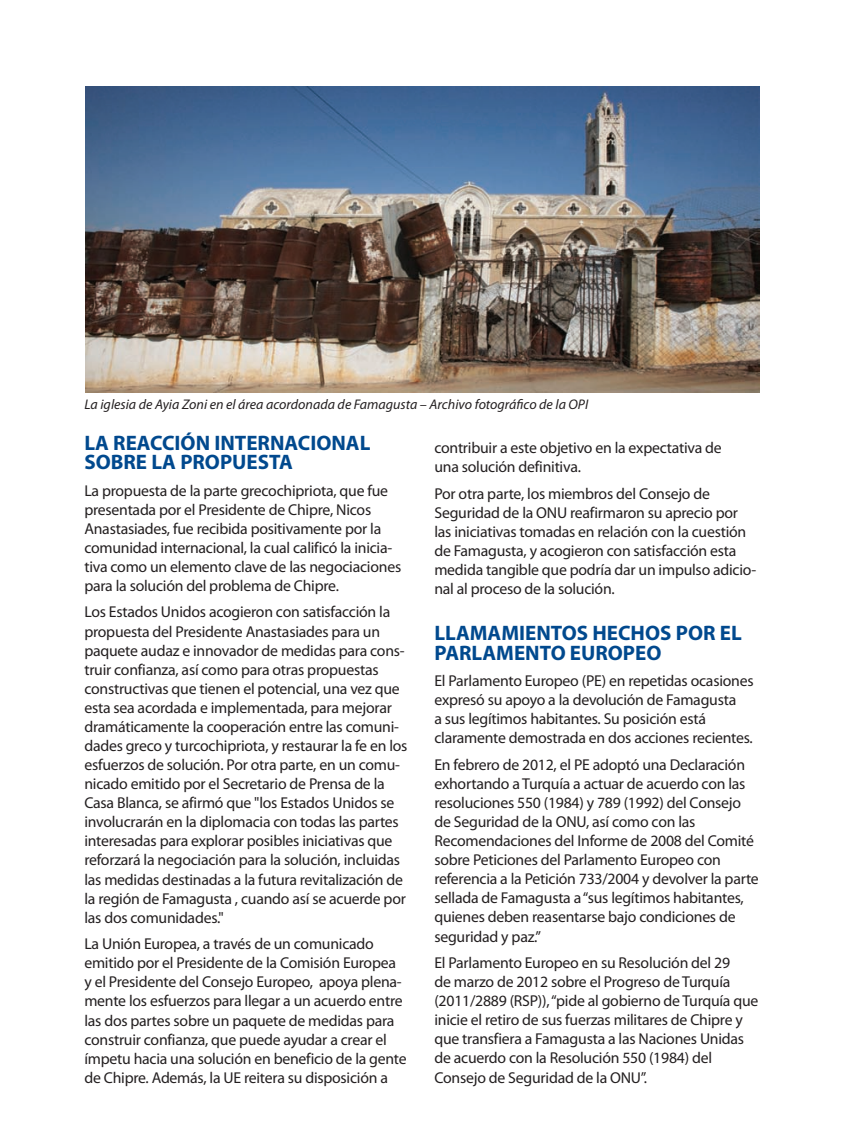
<style>
.page{position:relative;width:844px;height:1141px;background:#fff}
.page>*{position:absolute;margin:0;border:0;box-sizing:border-box;transform-origin:0 0}
.t1{font:700 21px/19.2px "Myriad Pro";color:#01498e}
.t2{font:15.75px/19.1px "Myriad Pro";letter-spacing:-.015em;color:#231f20}
.t3{font:italic 14px "Myriad Pro";color:#231f20}
</style>
<div class="page">
<img style="left:86px;top:87px;width:673px;height:305px">
<p class="t3" style="left:84px;top:399px;width:505px">La iglesia de Ayia Zoni en el área acordonada de Famagusta – Archivo fotográfico de la OPI</p>
<h1 class="t1" style="left:84px;top:435px;width:287px">LA REACCIÓN INTERNACIONAL<br>SOBRE LA PROPUESTA</h1>
<p class="t2" style="left:84px;top:482px;width:318px">La propuesta de la parte grecochipriota, que fue presentada por el Presidente de Chipre, Nicos Anastasiades, fue recibida positivamente por la comunidad internacional, la cual calificó la inicia&shy;tiva como un elemento clave de las negociaciones para la solución del problema de Chipre.</p>
<p class="t2" style="left:84px;top:604px;width:324px">Los Estados Unidos acogieron con satisfacción la propuesta del Presidente Anastasiades para un paquete audaz e innovador de medidas para cons&shy;truir confianza, así como para otras propuestas constructivas que tienen el potencial, una vez que esta sea acordada e implementada, para mejorar dramáticamente la cooperación entre las comuni&shy;dades greco y turcochipriota, y restaurar la fe en los esfuerzos de solución. Por otra parte, en un comu&shy;nicado emitido por el Secretario de Prensa de la Casa Blanca, se afirmó que "los Estados Unidos se involucrarán en la diplomacia con todas las partes interesadas para explorar posibles iniciativas que reforzará la negociación para la solución, incluidas las medidas destinadas a la futura revitalización de la región de Famagusta , cuando así se acuerde por las dos comunidades."</p>
<p class="t2" style="left:84px;top:936px;width:324px">La Unión Europea, a través de un comunicado emitido por el Presidente de la Comisión Europea y el Presidente del Consejo Europeo, apoya plena&shy;mente los esfuerzos para llegar a un acuerdo entre las dos partes sobre un paquete de medidas para construir confianza, que puede ayudar a crear el ímpetu hacia una solución en beneficio de la gente de Chipre. Además, la UE reitera su disposición a</p>
<p class="t2" style="left:434px;top:440px;width:289px">contribuir a este objetivo en la expectativa de una solución definitiva.</p>
<p class="t2" style="left:434px;top:485px;width:323px">Por otra parte, los miembros del Consejo de Seguridad de la ONU reafirmaron su aprecio por las iniciativas tomadas en relación con la cuestión de Famagusta, y acogieron con satisfacción esta medida tangible que podría dar un impulso adicio&shy;nal al proceso de la solución.</p>
<h1 class="t1" style="left:434px;top:625px;width:309px">LLAMAMIENTOS HECHOS POR EL<br>PARLAMENTO EUROPEO</h1>
<p class="t2" style="left:434px;top:673px;width:320px">El Parlamento Europeo (PE) en repetidas ocasiones expresó su apoyo a la devolución de Famagusta<br>a sus legítimos habitantes. Su posición está claramente demostrada en dos acciones recientes.</p>
<p class="t2" style="left:434px;top:756px;width:326px">En febrero de 2012, el PE adoptó una Declaración exhortando a Turquía a actuar de acuerdo con las resoluciones 550 (1984) y 789 (1992) del Consejo de Seguridad de la ONU, así como con las Recomendaciones del Informe de 2008 del Comité sobre Peticiones del Parlamento Europeo con referencia a la Petición 733/2004 y devolver la parte sellada de Famagusta a“sus legítimos habitantes, quienes deben reasentarse bajo condiciones de seguridad y paz.”</p>
<p class="t2" style="left:434px;top:954px;width:325px">El Parlamento Europeo en su Resolución del 29<br>de marzo de 2012 sobre el Progreso de Turquía (2011/2889 (RSP)),“pide al gobierno de Turquía que inicie el retiro de sus fuerzas militares de Chipre y que transfiera a Famagusta a las Naciones Unidas de acuerdo con la Resolución 550 (1984) del Consejo de Seguridad de la ONU”.</p>
</div>
